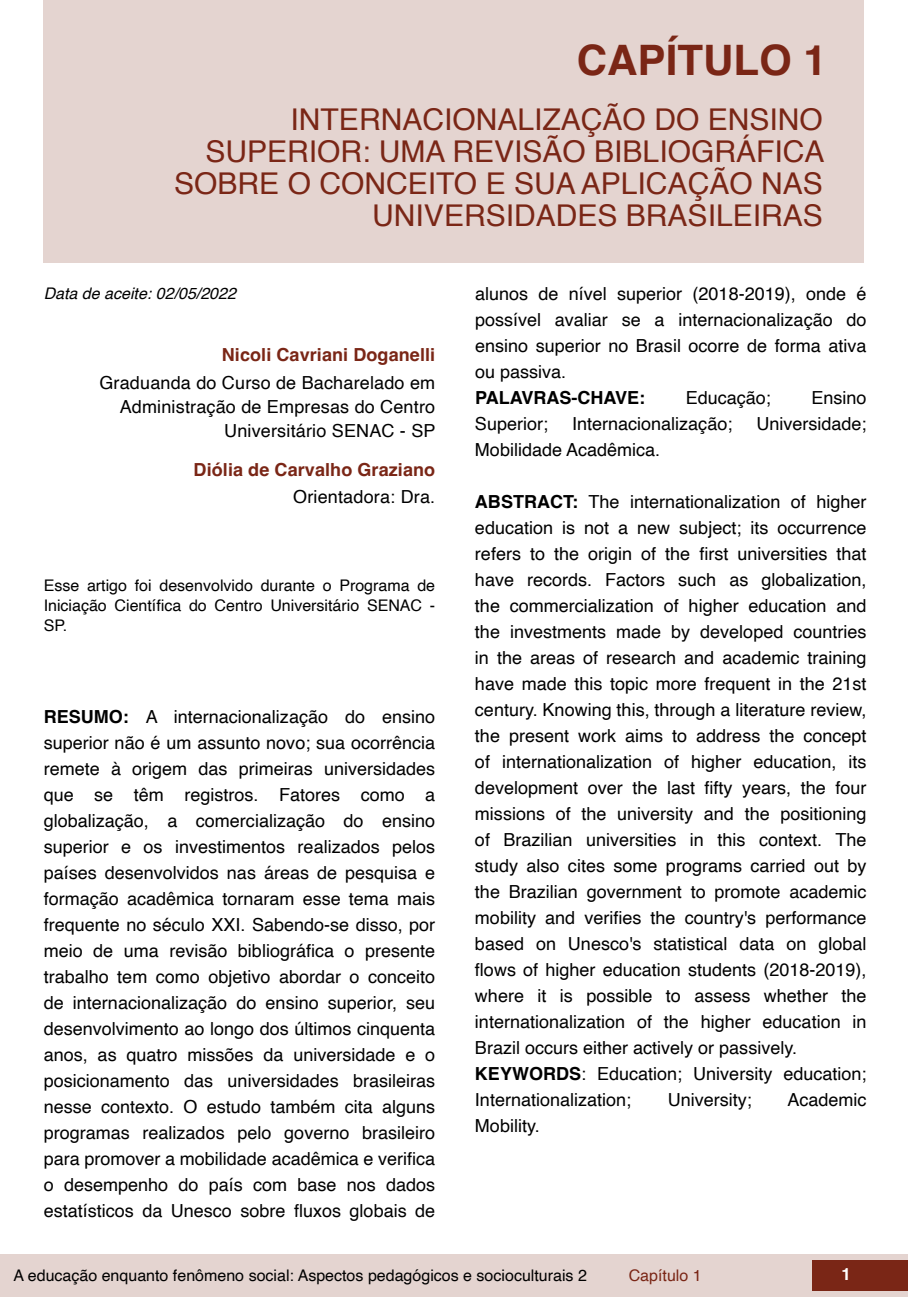
<style>
.page{position:relative;width:908px;height:1304px;background:#fff}
.page>*{position:absolute;margin:0;border:0;box-sizing:border-box;transform-origin:0 0}
.t1{font:700 42px "Helvetica";color:#7a2616}
.t2{font:30px/32px "Helvetica";color:#7a2616;text-align:right}
.t3{font:18px/26px "Helvetica";color:#000;text-align:justify}
.t4{font:700 18px "Helvetica";letter-spacing:.005em;color:#7a2616}
.t5{font:700 18px "Helvetica";color:#000}
.t6{font:700 16.8px "Helvetica";color:#fff}
.t7{font:16px/20px "Helvetica";color:#000;text-align:justify}
.t8{font:italic 16px "Helvetica";color:#000}
.t9{font:16px "Helvetica";color:#7a2616}
.s1{font-weight:700}
</style>
<div class="page">
<div style="left:0;top:1254px;width:906px;height:43px;background:#e4d4d0"></div>
<div style="left:812px;top:1261px;width:95px;height:30px;background:#7a2616"></div>
<div style="left:44px;top:0;width:819px;height:263px;background:#e4d4d0"></div>
<h1 class="t1" style="left:576px;top:35px;width:251px">CAPÍTULO 1</h1>
<h2 class="t2" style="left:174px;top:104px;width:651px">INTERNACIONALIZAÇÃO DO ENSINO SUPERIOR: UMA REVISÃO BIBLIOGRÁFICA SOBRE O CONCEITO E SUA APLICAÇÃO NAS UNIVERSIDADES BRASILEIRAS</h2>
<p class="t8" style="left:44px;top:280px;width:194px">Data de aceite: 02/05/2022</p>
<p class="t4" style="left:222px;top:344px;width:215px">Nicoli Cavriani Doganelli</p>
<p class="t3" style="left:99px;top:371px;width:337px;line-height:24px;text-align:right">Graduanda do Curso de Bacharelado em<br>Administração de Empresas do Centro<br>Universitário SENAC - SP</p>
<p class="t4" style="left:193px;top:459px;width:243px">Diólia de Carvalho Graziano</p>
<p class="t3" style="left:293px;top:485px;width:143px">Orientadora: Dra.</p>
<p class="t7" style="left:44px;top:576px;width:393px">Esse artigo foi desenvolvido durante o Programa de Iniciação Científica do Centro Universitário SENAC - SP.</p>
<p class="t3" style="left:44px;top:704px;width:393px"><span class="s1">RESUMO:</span> A internacionalização do ensino superior não é um assunto novo; sua ocorrência remete à origem das primeiras universidades que se têm registros. Fatores como a globalização, a comercialização do ensino superior e os investimentos realizados pelos países desenvolvidos nas áreas de pesquisa e formação acadêmica tornaram esse tema mais frequente no século XXI. Sabendo-se disso, por meio de uma revisão bibliográfica o presente trabalho tem como objetivo abordar o conceito de internacionalização do ensino superior, seu desenvolvimento ao longo dos últimos cinquenta anos, as quatro missões da universidade e o posicionamento das universidades brasileiras nesse contexto. O estudo também cita alguns programas realizados pelo governo brasileiro para promover a mobilidade acadêmica e verifica o desempenho do país com base nos dados estatísticos da Unesco sobre fluxos globais de</p>
<p class="t3" style="left:475px;top:281px;width:393px">alunos de nível superior (2018-2019), onde é possível avaliar se a internacionalização do ensino superior no Brasil ocorre de forma ativa ou passiva.</p>
<p class="t5" style="left:475px;top:387px;width:172px">PALAVRAS-CHAVE:</p>
<p class="t3" style="left:685px;top:385px;width:87px">Educação;</p>
<p class="t3" style="left:811px;top:385px;width:57px">Ensino</p>
<p class="t3" style="left:475px;top:411px;width:75px">Superior;</p>
<p class="t3" style="left:572px;top:411px;width:162px">Internacionalização;</p>
<p class="t3" style="left:756px;top:411px;width:112px">Universidade;</p>
<p class="t3" style="left:475px;top:437px;width:187px">Mobilidade Acadêmica.</p>
<p class="t3" style="left:475px;top:489px;width:393px;text-align:left"><span class="s1">ABSTRACT:</span> The internationalization of higher education is not a new subject; its occurrence refers to the origin of the first universities that have records. Factors such as globalization, the commercialization of higher education and the investments made by developed countries in the areas of research and academic training have made this topic more frequent in the 21st century. Knowing this, through a literature review, the present work aims to address the concept of internationalization of higher education, its development over the last fifty years, the four missions of the university and the positioning of Brazilian universities in this context. The study also cites some programs carried out by the Brazilian government to promote academic mobility and verifies the country's performance based on Unesco's statistical data on global flows of higher education students (2018-2019), where it is possible to assess whether the internationalization of the higher education in Brazil occurs either actively or passively.<br><span class="s1">KEYWORDS</span>: Education; University education; Internationalization;</p>
<p class="t3" style="left:667px;top:1087px;width:86px">University;</p>
<p class="t3" style="left:787px;top:1087px;width:81px">Academic</p>
<p class="t3" style="left:475px;top:1113px;width:66px">Mobility.</p>
<p class="t7" style="left:14px;top:1266px;width:574px">A educação enquanto fenômeno social: Aspectos pedagógicos e socioculturais 2</p>
<p class="t9" style="left:628px;top:1263px;width:74px">Capítulo 1</p>
<p class="t6" style="left:841px;top:1264px;width:11px">1</p>
</div>
